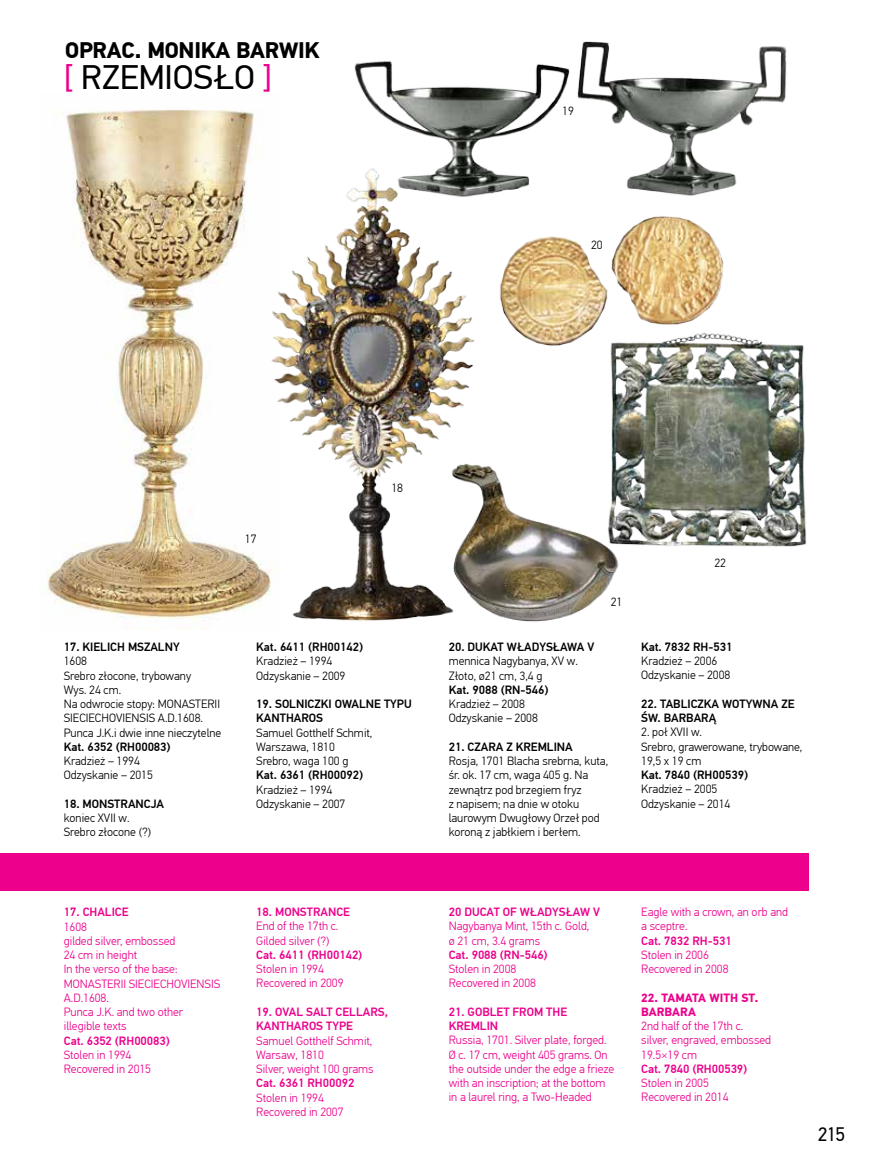
<style>
.page{position:relative;width:872px;height:1170px;background:#fff}
.page>*{position:absolute;margin:0;border:0;box-sizing:border-box;transform-origin:0 0}
.t1{font:33.9px "PF Din Text Pro";letter-spacing:-.005em;color:#000;scale:1.04 1}
.t2{font:700 22.5px "PF Din Text Pro";letter-spacing:-.01em;color:#000}
.t3{font:19.5px "PF Din Text Pro";color:#000}
.t4{font:300 12px/14.2px "PF Din Text Pro";color:#ec008c}
.t5{font:300 12px/14.2px "PF Din Text Pro";color:#000}
.t6{font:500 12px/14.2px "PF Din Text Pro";color:#000}
.t7{font:500 12px/14.2px "PF Din Text Pro";color:#ec008c}
.t8{font:700 12px/14.2px "PF Din Text Pro";color:#ec008c}
.s1{color:#ec008c}
</style>
<div class="page">
<img style="left:47px;top:109px;width:209px;height:512px">
<img style="left:496px;top:473px;width:123px;height:149px">
<img style="left:354px;top:41px;width:433px;height:155px">
<img style="left:256px;top:155px;width:240px;height:466px">
<img style="left:615px;top:216px;width:109px;height:109px">
<img style="left:491px;top:233px;width:124px;height:123px">
<img style="left:603px;top:329px;width:204px;height:225px">
<div style="left:0;top:853px;width:808px;height:37px;background:#ec008c"></div>
<h2 class="t2" style="left:65px;top:36px;width:256px">OPRAC. MONIKA BARWIK</h2>
<h1 class="t1" style="left:64px;top:58px;width:202px"><span class="s1">[</span> RZEMIOSŁO <span class="s1">]</span></h1>
<p class="t5" style="left:562px;top:103px;width:13px">19</p>
<p class="t5" style="left:591px;top:237px;width:13px">20</p>
<p class="t5" style="left:245px;top:532px;width:13px">17</p>
<p class="t5" style="left:391px;top:480px;width:13px">18</p>
<p class="t6" style="left:64px;top:640px;width:117px">17. KIELICH MSZALNY</p>
<p class="t5" style="left:64px;top:654px;width:159px">1608<br>Srebro złocone, trybowany<br>Wys. 24 cm.<br>Na odwrocie stopy: MONASTERII<br>SIECIECHOVIENSIS A.D.1608.<br>Punca J.K.i dwie inne nieczytelne</p>
<p class="t6" style="left:64px;top:739px;width:108px">Kat. 6352 (RH00083)</p>
<p class="t5" style="left:64px;top:754px;width:91px">Kradzież – 1994<br>Odzyskanie – 2015</p>
<p class="t6" style="left:64px;top:796px;width:102px">18. MONSTRANCJA</p>
<p class="t5" style="left:64px;top:811px;width:89px">koniec XVII w.<br>Srebro złocone (?)</p>
<p class="t7" style="left:64px;top:905px;width:66px">17. CHALICE</p>
<p class="t4" style="left:64px;top:919px;width:158px">1608<br>gilded silver, embossed<br>24 cm in height<br>In the verso of the base:<br>MONASTERII SIECIECHOVIENSIS<br>A.D.1608.<br>Punca J.K. and two other illegible texts</p>
<p class="t7" style="left:64px;top:1033px;width:107px">Cat. 6352 (RH00083)</p>
<p class="t4" style="left:64px;top:1047px;width:89px">Stolen in 1994<br>Recovered in 2015</p>
<p class="t6" style="left:256px;top:640px;width:108px">Kat. 6411 (RH00142)</p>
<p class="t5" style="left:256px;top:654px;width:91px">Kradzież – 1994<br>Odzyskanie – 2009</p>
<p class="t6" style="left:256px;top:697px;width:157px">19. SOLNICZKI OWALNE TYPU<br>KANTHAROS</p>
<p class="t5" style="left:256px;top:725px;width:118px">Samuel Gotthelf Schmit,<br>Warszawa, 1810<br>Srebro, waga 100 g</p>
<p class="t6" style="left:256px;top:768px;width:108px">Kat. 6361 (RH00092)</p>
<p class="t5" style="left:256px;top:782px;width:91px">Kradzież – 1994<br>Odzyskanie – 2007</p>
<p class="t7" style="left:256px;top:905px;width:95px">18. MONSTRANCE</p>
<p class="t4" style="left:256px;top:919px;width:83px">End of the 17th c.<br>Gilded silver (?)</p>
<p class="t7" style="left:256px;top:947px;width:107px">Cat. 6411 (RH00142)</p>
<p class="t4" style="left:256px;top:962px;width:89px">Stolen in 1994<br>Recovered in 2009</p>
<p class="t7" style="left:256px;top:1004px;width:133px">19. OVAL SALT CELLARS,<br>KANTHAROS TYPE</p>
<p class="t4" style="left:256px;top:1033px;width:119px">Samuel Gotthelf Schmit,<br>Warsaw, 1810<br>Silver, weight 100 grams</p>
<p class="t7" style="left:256px;top:1076px;width:99px">Cat. 6361 RH00092</p>
<p class="t4" style="left:256px;top:1090px;width:89px">Stolen in 1994<br>Recovered in 2007</p>
<p class="t5" style="left:610px;top:595px;width:13px">21</p>
<p class="t6" style="left:449px;top:640px;width:147px">20. DUKAT WŁADYSŁAWA V</p>
<p class="t5" style="left:449px;top:654px;width:131px">mennica Nagybanya, XV w.<br>Złoto, ø21 cm, 3,4 g</p>
<p class="t6" style="left:449px;top:682px;width:101px">Kat. 9088 (RN-546)</p>
<p class="t5" style="left:449px;top:697px;width:91px">Kradzież – 2008<br>Odzyskanie – 2008</p>
<p class="t6" style="left:449px;top:739px;width:125px">21. CZARA Z KREMLINA</p>
<p class="t5" style="left:449px;top:754px;width:161px">Rosja, 1701 Blacha srebrna, kuta, śr. ok. 17 cm, waga 405 g. Na zewnątrz pod brzegiem fryz<br>z napisem; na dnie w otoku laurowym Dwugłowy Orzeł pod koroną z jabłkiem i berłem.</p>
<p class="t5" style="left:714px;top:556px;width:13px">22</p>
<p class="t6" style="left:641px;top:639px;width:93px">Kat. 7832 RH-531</p>
<p class="t5" style="left:641px;top:654px;width:91px">Kradzież – 2006<br>Odzyskanie – 2008</p>
<p class="t6" style="left:641px;top:696px;width:155px">22. TABLICZKA WOTYWNA ZE<br>ŚW. BARBARĄ</p>
<p class="t5" style="left:641px;top:725px;width:163px">2. poł XVII w.<br>Srebro, grawerowane, trybowane,<br>19,5 x 19 cm</p>
<p class="t6" style="left:641px;top:768px;width:108px">Kat. 7840 (RH00539)</p>
<p class="t5" style="left:641px;top:782px;width:91px">Kradzież – 2005<br>Odzyskanie – 2014</p>
<p class="t7" style="left:449px;top:905px;width:153px">20 DUCAT OF WŁADYSŁAW V</p>
<p class="t4" style="left:449px;top:919px;width:142px">Nagybanya Mint, 15th c. Gold, ø 21 cm, 3.4 grams</p>
<p class="t7" style="left:449px;top:947px;width:100px">Cat. 9088 (RN-546)</p>
<p class="t4" style="left:449px;top:962px;width:89px">Stolen in 2008<br>Recovered in 2008</p>
<p class="t7" style="left:449px;top:1004px;width:120px">21. GOBLET FROM THE<br>KREMLIN</p>
<p class="t4" style="left:449px;top:1033px;width:167px">Russia, 1701. Silver plate, forged.<br>Ø c. 17 cm, weight 405 grams. On the outside under the edge a frieze with an inscription; at the bottom in a laurel ring, a Two-Headed</p>
<p class="t4" style="left:641px;top:904px;width:148px">Eagle with a crown, an orb and a sceptre.</p>
<p class="t7" style="left:641px;top:933px;width:92px">Cat. 7832 RH-531</p>
<p class="t4" style="left:641px;top:947px;width:89px">Stolen in 2006<br>Recovered in 2008</p>
<p class="t8" style="left:641px;top:990px;width:119px">22. TAMATA WITH ST.<br>BARBARA</p>
<p class="t4" style="left:641px;top:1018px;width:131px">2nd half of the 17th c. silver, engraved, embossed<br>19.5×19 cm</p>
<p class="t7" style="left:641px;top:1061px;width:107px">Cat. 7840 (RH00539)</p>
<p class="t4" style="left:641px;top:1075px;width:89px">Stolen in 2005<br>Recovered in 2014</p>
<h3 class="t3" style="left:818px;top:1122px;width:29px">215</h3>
</div>
